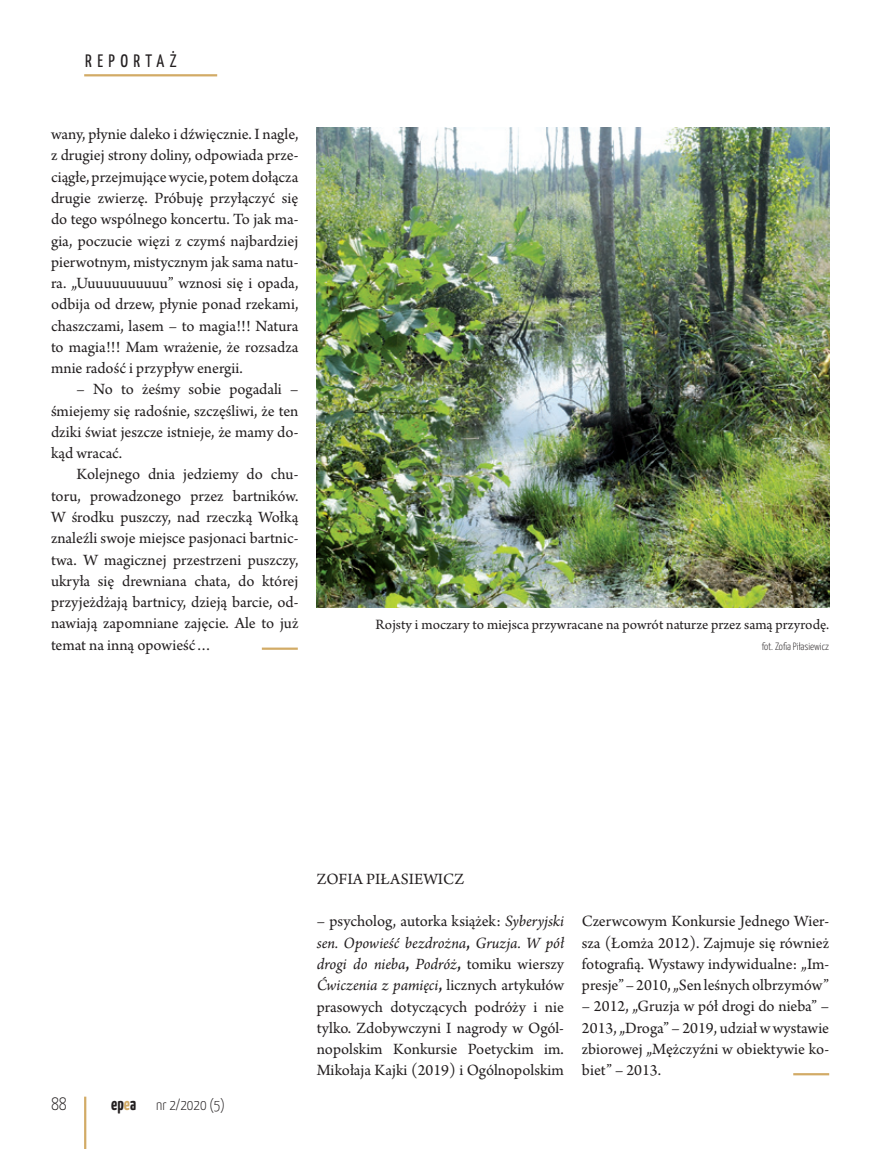
<style>
.page{position:relative;width:893px;height:1149px;background:#fff}
.page>*{position:absolute;margin:0;border:0;box-sizing:border-box;transform-origin:0 0}
.t1{font:18px "Yanone Kaffeesatz";letter-spacing:.3em;color:#231f20}
.t2{font:300 18px "Yanone Kaffeesatz";color:#231f20}
.t3{font:16.5px/21.3px "Arno Pro";color:#231f20;text-align:justify}
.t4{font:15px "Arno Pro";color:#231f20}
.t5{font:300 15px "Yanone Kaffeesatz";color:#231f20}
.t6{font:300 10.5px "Yanone Kaffeesatz";color:#231f20}
.s1{font-weight:700;font-size:18px}
.s2{font-weight:700;font-size:18px;color:#d2ab66}
.s3{font-style:italic}
.s4{font-weight:700}
</style>
<div class="page">
<hr style="left:84px;top:1096px;width:2px;height:52px;background:#d2ab66">
<img style="left:317px;top:128px;width:512px;height:479px">
<hr style="left:262px;top:647px;width:36px;height:2px;background:#d2ab66">
<hr style="left:84px;top:74px;width:133px;height:2px;background:#d2ab66">
<hr style="left:793px;top:1072px;width:36px;height:2px;background:#d2ab66">
<p class="t1" style="left:85px;top:50px;width:93px">REPORTAŻ</p>
<p class="t3" style="left:51px;top:124px;width:249px">wany, płynie daleko i dźwięcznie. I nagle, z drugiej strony doliny, odpowiada prze&shy;ciągłe, przejmujące wycie, potem dołącza drugie zwierzę. Próbuję przyłączyć się do tego wspólnego koncertu. To jak ma&shy;gia, poczucie więzi z czymś najbardziej pierwotnym, mistycznym jak sama natu&shy;ra. „Uuuuuuuuuuu” wznosi się i opada, odbija od drzew, płynie ponad rzekami, chaszczami, lasem – to magia!!! Natura to magia!!! Mam wrażenie, że rozsadza mnie radość i przypływ energii.</p>
<p class="t3" style="left:51px;top:379px;width:249px;text-indent:26px">– No to żeśmy sobie pogadali – śmiejemy się radośnie, szczęśliwi, że ten dziki świat jeszcze istnieje, że mamy do&shy;kąd wracać.</p>
<p class="t3" style="left:51px;top:464px;width:249px;text-indent:26px">Kolejnego dnia jedziemy do chu&shy;toru, prowadzonego przez bartników.<br>W środku puszczy, nad rzeczką Wołką znaleźli swoje miejsce pasjonaci bartnic&shy;twa. W magicznej przestrzeni puszczy, ukryła się drewniana chata, do której przyjeżdżają bartnicy, dzieją barcie, od&shy;nawiają zapomniane zajęcie. Ale to już temat na inną opowieść…</p>
<p class="t4" style="left:376px;top:615px;width:455px">Rojsty i moczary to miejsca przywracane na powrót naturze przez samą przyrodę.</p>
<p class="t6" style="left:762px;top:639px;width:69px">fot. Zofia Piłasiewicz</p>
<p class="t2" style="left:51px;top:1092px;width:17px">88</p>
<p class="t5" style="left:111px;top:1095px;width:115px"><span class="s1">ep</span><span class="s2">e</span><span class="s1">a</span> nr 2/2020 (5)</p>
<p class="t3" style="left:317px;top:868px;width:149px">ZOFIA PIŁASIEWICZ</p>
<p class="t3" style="left:317px;top:911px;width:249px">– psycholog, autorka książek: <span class="s3">Syberyjski sen. Opowieść bezdrożna</span><span class="s4">,</span> <span class="s3">Gruzja. W pół drogi do nieba</span><span class="s4">,</span> <span class="s3">Podróż</span><span class="s4">,</span> tomiku wierszy <span class="s3">Ćwiczenia z pamięci</span><span class="s4">,</span> licznych artykułów prasowych dotyczących podróży i nie tylko. Zdobywczyni I nagrody w Ogól&shy;nopolskim Konkursie Poetyckim im.<br>Mikołaja Kajki (2019) i Ogólnopolskim</p>
<p class="t3" style="left:582px;top:911px;width:249px">Czerwcowym Konkursie Jednego Wier&shy;sza (Łomża 2012). Zajmuje się również fotografią. Wystawy indywidualne: „Im&shy;presje” – 2010, „Sen leśnych olbrzymów”</p>
<p class="t3" style="left:582px;top:996px;width:249px">– 2012, „Gruzja w pół drogi do nieba” – 2013, „Droga” – 2019, udział w wystawie zbiorowej „Mężczyźni w obiektywie ko&shy;biet” – 2013.</p>
</div>
